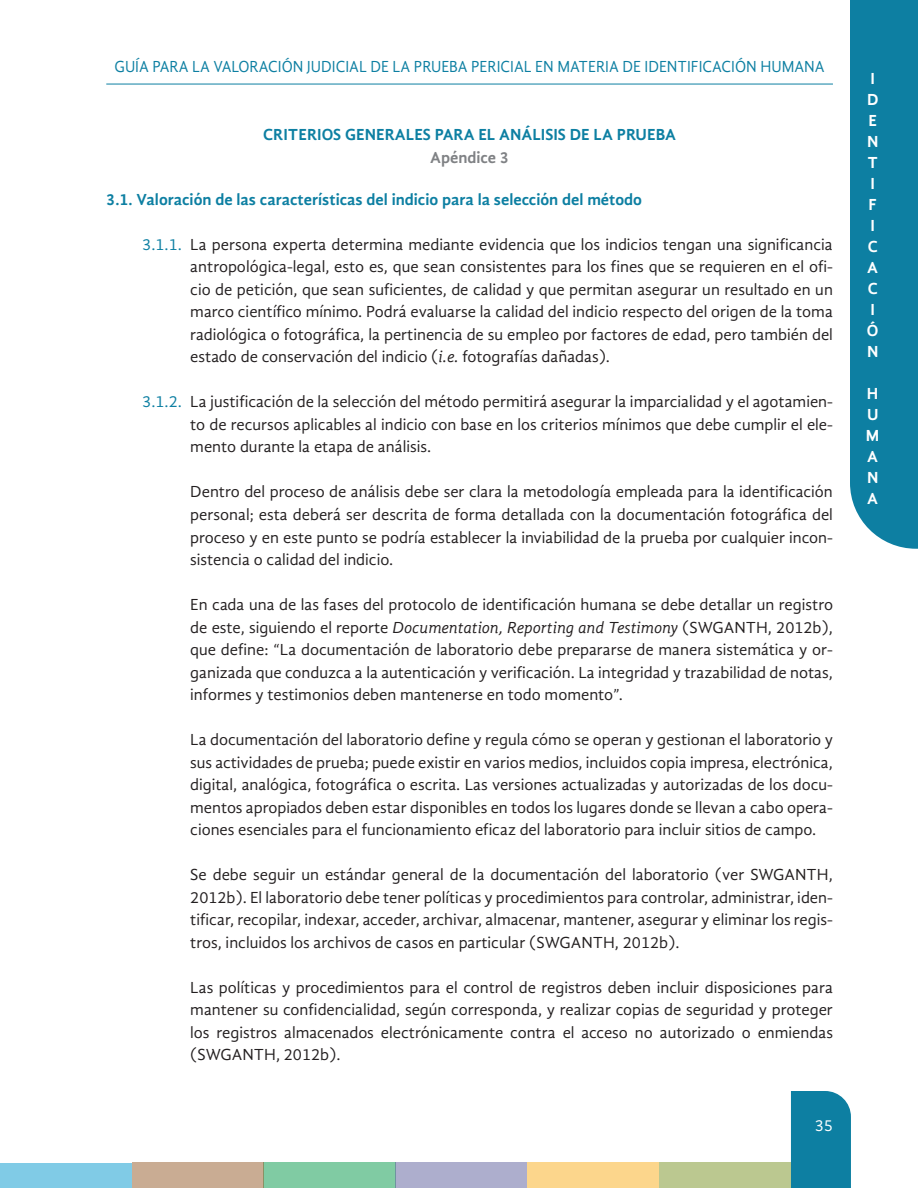
<style>
.page{position:relative;width:918px;height:1188px;background:#fff}
.page>*{position:absolute;margin:0;border:0;box-sizing:border-box;transform-origin:0 0}
._06_texto_general_ba{font:16.5px/22.5px "Gandhi Sans";color:#231f20;text-align:justify}
.t1{font:16.5px "Gandhi Sans";color:#0d7fa2;scale:.93 1}
._06_texto_general_ba-2{font:700 16.5px "Gandhi Sans";color:#0d7fa2}
._02_T2{font:700 16.5px/22.5px "Gandhi Sans";color:#0d7fa2;text-align:center}
.t2{font:700 16.5px/21px "Gandhi Sans";color:#fff}
.t3{font:16.5px "Gandhi Sans";color:#fff}
.s1{color:#808285}
.s2{color:#0d7fa2}
.s3{font-style:italic}
</style>
<div class="page">
<div style="left:791px;top:1091px;width:60px;height:97px;background:#0d7fa2"></div>
<hr style="left:106px;top:84px;width:727px;height:1px;background:#0d7fa2">
<div style="left:850px;top:0;width:68px;height:549px;background:#0d7fa2"></div>
<div style="left:264px;top:1162px;width:132px;height:26px;background:#80cba3"></div>
<div style="left:395px;top:1162px;width:132px;height:26px;background:#adaecd"></div>
<div style="left:527px;top:1162px;width:132px;height:26px;background:#fcd68c"></div>
<div style="left:659px;top:1162px;width:132px;height:26px;background:#bbc890"></div>
<div style="left:132px;top:1162px;width:132px;height:26px;background:#c9ac93"></div>
<div style="left:0;top:1163px;width:132px;height:25px;background:#80cbe6"></div>
<p class="t1" style="left:114px;top:57px;width:765px">GUÍA PARA LA VALORACIÓN JUDICIAL DE LA PRUEBA PERICIAL EN MATERIA DE IDENTIFICACIÓN HUMANA</p>
<p class="_02_T2" style="left:263px;top:123px;width:414px">CRITERIOS GENERALES PARA EL ANÁLISIS DE LA PRUEBA<br><span class="s1">Apéndice 3</span></p>
<p class="_06_texto_general_ba-2" style="left:106px;top:190px;width:537px">3.1. Valoración de las características del indicio para la selección del método</p>
<p class="_06_texto_general_ba" style="left:190px;top:233px;width:644px;text-indent:-48px"><span class="s2">3.1.1.</span> La persona experta determina mediante evidencia que los indicios tengan una significancia antropológica-legal, esto es, que sean consistentes para los fines que se requieren en el ofi&shy;cio de petición, que sean suficientes, de calidad y que permitan asegurar un resultado en un marco científico mínimo. Podrá evaluarse la calidad del indicio respecto del origen de la toma radiológica o fotográfica, la pertinencia de su empleo por factores de edad, pero también del estado de conservación del indicio (<span class="s3">i.e.</span> fotografías dañadas).</p>
<p class="_06_texto_general_ba" style="left:190px;top:391px;width:644px;text-indent:-48px"><span class="s2">3.1.2.</span> La justificación de la selección del método permitirá asegurar la imparcialidad y el agotamien&shy;to de recursos aplicables al indicio con base en los criterios mínimos que debe cumplir el ele&shy;mento durante la etapa de análisis.</p>
<p class="_06_texto_general_ba" style="left:190px;top:481px;width:644px">Dentro del proceso de análisis debe ser clara la metodología empleada para la identificación personal; esta deberá ser descrita de forma detallada con la documentación fotográfica del proceso y en este punto se podría establecer la inviabilidad de la prueba por cualquier incon&shy;sistencia o calidad del indicio.</p>
<p class="_06_texto_general_ba" style="left:190px;top:593px;width:644px">En cada una de las fases del protocolo de identificación humana se debe detallar un registro de este, siguiendo el reporte <span class="s3">Documentation, Reporting and Testimony</span> (SWGANTH, 2012b), que define: “La documentación de laboratorio debe prepararse de manera sistemática y or&shy;ganizada que conduzca a la autenticación y verificación. La integridad y trazabilidad de notas, informes y testimonios deben mantenerse en todo momento”.</p>
<p class="_06_texto_general_ba" style="left:190px;top:728px;width:644px">La documentación del laboratorio define y regula cómo se operan y gestionan el laboratorio y sus actividades de prueba; puede existir en varios medios, incluidos copia impresa, electrónica, digital, analógica, fotográfica o escrita. Las versiones actualizadas y autorizadas de los docu&shy;mentos apropiados deben estar disponibles en todos los lugares donde se llevan a cabo opera&shy;ciones esenciales para el funcionamiento eficaz del laboratorio para incluir sitios de campo.</p>
<p class="_06_texto_general_ba" style="left:190px;top:864px;width:644px">Se debe seguir un estándar general de la documentación del laboratorio (ver SWGANTH, 2012b). El laboratorio debe tener políticas y procedimientos para controlar, administrar, iden&shy;tificar, recopilar, indexar, acceder, archivar, almacenar, mantener, asegurar y eliminar los regis&shy;tros, incluidos los archivos de casos en particular (SWGANTH, 2012b).</p>
<p class="_06_texto_general_ba" style="left:190px;top:976px;width:644px">Las políticas y procedimientos para el control de registros deben incluir disposiciones para mantener su confidencialidad, según corresponda, y realizar copias de seguridad y proteger los registros almacenados electrónicamente contra el acceso no autorizado o enmiendas (SWGANTH, 2012b).</p>
<p class="t3" style="left:815px;top:1116px;width:20px">35</p>
<p class="t2" style="left:867px;top:68px;width:13px">I<br>D<br>E<br>N<br>T<br>I<br>F<br>I<br>C<br>A<br>C<br>I<br>Ó<br>N</p>
<p class="t2" style="left:866px;top:383px;width:15px;text-align:justify">H U M A N A</p>
</div>
